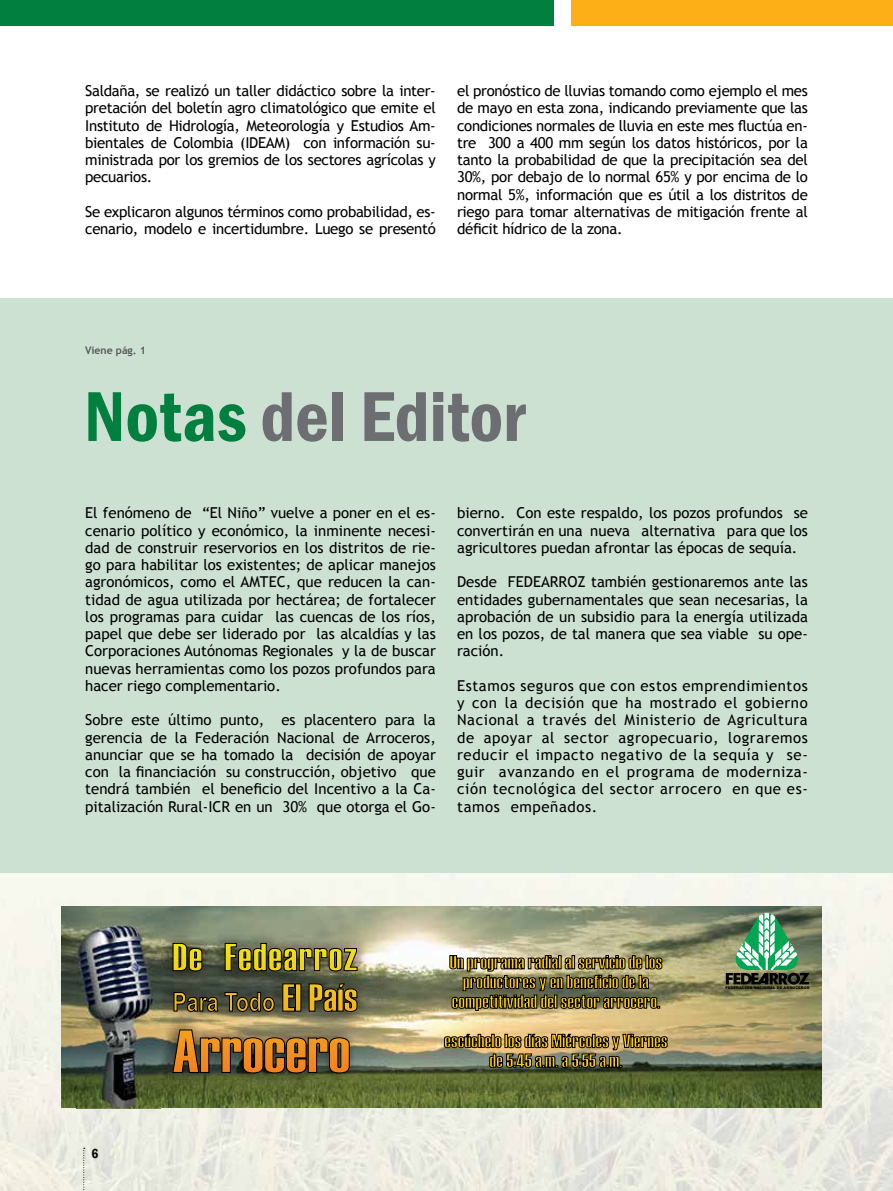
<style>
.page{position:relative;width:893px;height:1191px;background:#fff}
.page>*{position:absolute;margin:0;border:0;box-sizing:border-box;transform-origin:0 0}
.t1{font:600 condensed 73.05px "Franklin Gothic";color:#6d6e71}
.t2{font:18.9px/19.6px "Haettenschweiler";color:#ffcb05;text-align:center}
.t3{font:15px/17.2px "Trebuchet MS";color:#000;text-align:justify}
.t4{font:15px/17.2px "Trebuchet MS";letter-spacing:-.02em;color:#000}
.t5{font:600 condensed 13.5px "Franklin Gothic";color:#000}
.t6{font:700 10.5px "Trebuchet MS";color:#58595b}
.t7{font:900 3.75px "Arial";color:#000}
.s1{color:#007f3e}
</style>
<div class="page">
<img style="left:0;top:872px;width:893px;height:319px">
<svg style="left:83px;top:1147px;width:2px;height:44px"></svg>
<div style="left:0;top:0;width:554px;height:26px;background:#007f3e"></div>
<div style="left:572px;top:0;width:321px;height:26px;background:#fcaf17"></div>
<div style="left:0;top:298px;width:893px;height:574px;background:#cde1d3"></div>
<img style="left:62px;top:907px;width:759px;height:201px">
<img style="left:76px;top:916px;width:84px;height:192px">
<svg style="left:726px;top:913px;width:83px;height:71px;background:#658f6c"></svg>
<img style="left:157px;top:933px;width:210px;height:149px">
<svg style="left:172px;top:942px;width:186px;height:30px"></svg>
<svg style="left:173px;top:943px;width:29px;height:28px"></svg>
<svg style="left:225px;top:943px;width:132px;height:28px;background:#8b8228"></svg>
<svg style="left:174px;top:982px;width:183px;height:30px;background:#444939"></svg>
<svg style="left:174px;top:992px;width:44px;height:19px"></svg>
<svg style="left:225px;top:992px;width:49px;height:19px"></svg>
<svg style="left:282px;top:983px;width:13px;height:28px"></svg>
<div style="left:295px;top:983px;width:6px;height:28px;border:1px solid #000"></div>
<svg style="left:309px;top:983px;width:48px;height:28px"></svg>
<svg style="left:172px;top:1073px;width:178px;height:1px"></svg>
<svg style="left:172px;top:1029px;width:178px;height:44px;background:#9a692c"></svg>
<svg style="left:449px;top:955px;width:213px;height:55px;background:#65644c"></svg>
<svg style="left:444px;top:1033px;width:223px;height:34px;background:#7c7357"></svg>
<p class="t3" style="left:85px;top:82px;width:352px">Saldaña, se realizó un taller didáctico sobre la inter&shy;pretación del boletín agro climatológico que emite el Instituto de Hidrología, Meteorología y Estudios Am&shy;bientales de Colombia (IDEAM) con información su&shy;ministrada por los gremios de los sectores agrícolas y pecuarios.</p>
<p class="t4" style="left:85px;top:203px;width:352px">Se explicaron algunos términos como probabilidad, es&shy;cenario, modelo e incertidumbre. Luego se presentó</p>
<p class="t3" style="left:457px;top:82px;width:352px">el pronóstico de lluvias tomando como ejemplo el mes de mayo en esta zona, indicando previamente que las condiciones normales de lluvia en este mes fluctúa en&shy;tre 300 a 400 mm según los datos históricos, por la tanto la probabilidad de que la precipitación sea del 30%, por debajo de lo normal 65% y por encima de lo normal 5%, información que es útil a los distritos de riego para tomar alternativas de mitigación frente al déficit hídrico de la zona.</p>
<p class="t6" style="left:85px;top:344px;width:63px">Viene pág. 1</p>
<h1 class="t1" style="left:84px;top:368px;width:443px"><span class="s1">Notas</span> del Editor</h1>
<p class="t3" style="left:85px;top:504px;width:352px">El fenómeno de “El Niño” vuelve a poner en el es&shy;cenario político y económico, la inminente necesi&shy;dad de construir reservorios en los distritos de rie&shy;go para habilitar los existentes; de aplicar manejos agronómicos, como el AMTEC, que reducen la can&shy;tidad de agua utilizada por hectárea; de fortalecer los programas para cuidar las cuencas de los ríos, papel que debe ser liderado por las alcaldías y las Corporaciones Autónomas Regionales y la de buscar nuevas herramientas como los pozos profundos para hacer riego complementario.</p>
<p class="t3" style="left:85px;top:711px;width:352px">Sobre este último punto, es placentero para la gerencia de la Federación Nacional de Arroceros, anunciar que se ha tomado la decisión de apoyar con la financiación su construcción, objetivo que tendrá también el beneficio del Incentivo a la Ca&shy;pitalización Rural-ICR en un 30% que otorga el Go-</p>
<p class="t3" style="left:457px;top:504px;width:352px">bierno. Con este respaldo, los pozos profundos se convertirán en una nueva alternativa para que los agricultores puedan afrontar las épocas de sequía.</p>
<p class="t3" style="left:457px;top:573px;width:352px">Desde FEDEARROZ también gestionaremos ante las entidades gubernamentales que sean necesarias, la aprobación de un subsidio para la energía utilizada en los pozos, de tal manera que sea viable su ope&shy;ración.</p>
<p class="t3" style="left:457px;top:677px;width:352px">Estamos seguros que con estos emprendimientos y con la decisión que ha mostrado el gobierno Nacional a través del Ministerio de Agricultura de apoyar al sector agropecuario, lograremos reducir el impacto negativo de la sequía y se&shy;guir avanzando en el programa de moderniza&shy;ción tecnológica del sector arrocero en que es&shy;tamos empeñados.</p>
<p class="t5" style="left:91px;top:1144px;width:8px">6</p>
<p class="t2" style="left:449px;top:952px;width:214px">Un programa radial al servicio de los productores y en beneficio de la competitividad del sector arrocero.</p>
<p class="t2" style="left:444px;top:1031px;width:225px">escúchelo los días Miércoles y Viernes de 5:45 a.m. a 5:55 a.m.</p>
<p class="t7" style="left:725px;top:985px;width:86px">FEDERACION NACIONAL DE ARROCEROS</p>
</div>
